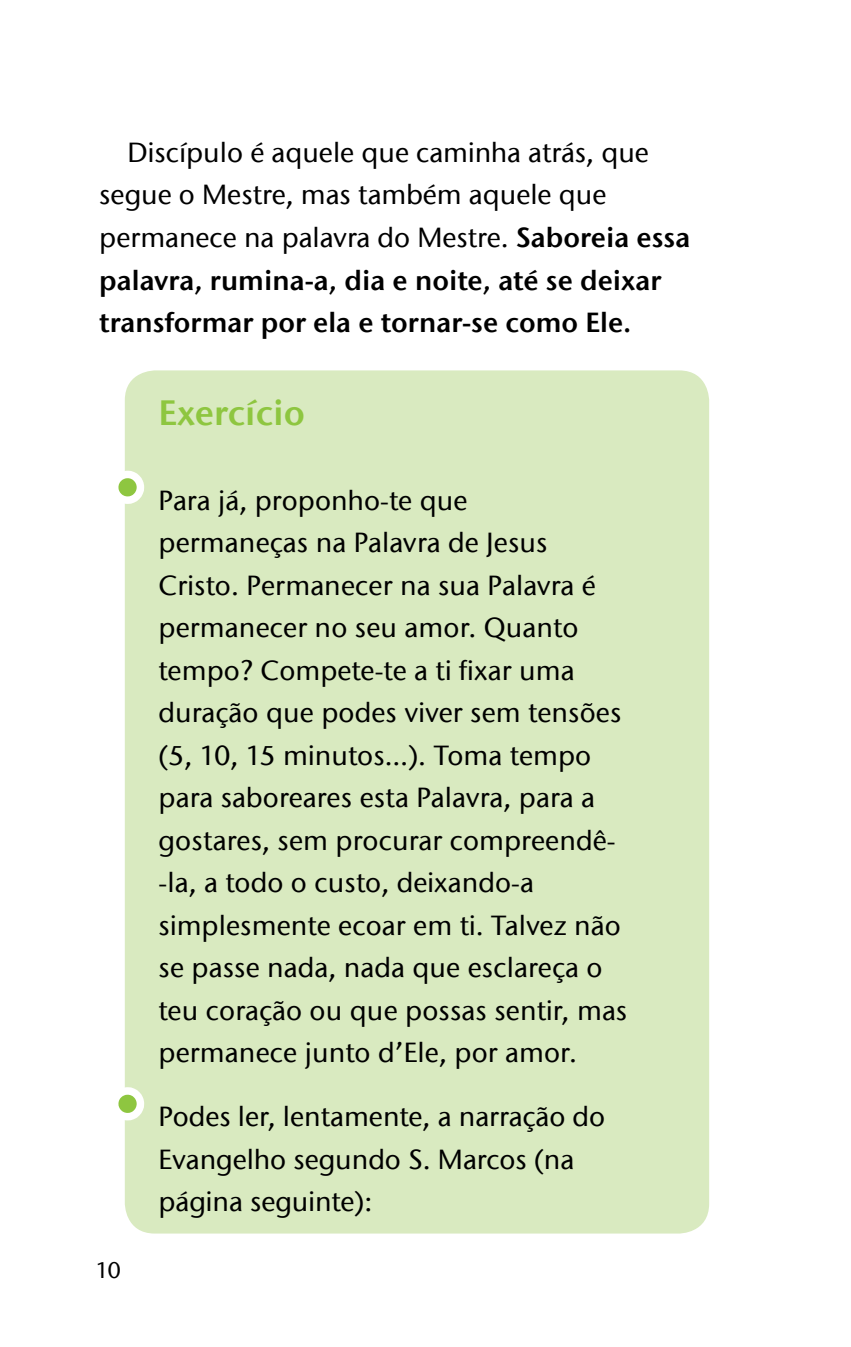
<style>
.page{position:relative;width:851px;height:1347px;background:#fff}
.page>*{position:absolute;margin:0;border:0;box-sizing:border-box;transform-origin:0 0}
.t1{font:35px "ITC Stone Sans Com Semi";color:#8ec640}
.t2{font:500 27.5px/42.5px "ITC Stone Sans Com";letter-spacing:.005em;color:#000}
.t3{font:27.5px/42.5px "ITC Stone Sans Com Semi";color:#000}
.t4{font:500 22.5px "ITC Stone Sans Com";color:#000}
.s1{font-family:"ITC Stone Sans Com Semi";font-weight:400}
.s2{font-size:62.5px;color:#8ec640}
</style>
<div class="page">
<div style="left:125px;top:370px;width:584px;height:863px;background:#d9eac0;border-radius:30px"></div>
<svg style="left:124px;top:458px;width:20px;height:58px"></svg>
<svg style="left:124px;top:1075px;width:20px;height:57px"></svg>
<p class="t2" style="left:99px;top:131px;width:592px;text-indent:28px">Discípulo é aquele que caminha atrás, que segue o Mestre, mas também aquele que permanece na palavra do Mestre. <span class="s1">Saboreia essa</span></p>
<p class="t3" style="left:99px;top:258px;width:563px">palavra, rumina-a, dia e noite, até se deixar transformar por ela e tornar-se como Ele.</p>
<p class="t1" style="left:158px;top:390px;width:148px">Exercício</p>
<p class="t2" style="left:158px;top:479px;width:470px;text-indent:-45px"><span class="s2">•</span> Para já, proponho-te que<br>permaneças na Palavra de Jesus Cristo. Permanecer na sua Palavra é permanecer no seu amor. Quanto tempo? Compete-te a ti fixar uma duração que podes viver sem tensões (5, 10, 15 minutos…). Toma tempo para saboreares esta Palavra, para a gostares, sem procurar compreendê--la, a todo o custo, deixando-a simplesmente ecoar em ti. Talvez não se passe nada, nada que esclareça o teu coração ou que possas sentir, mas permanece junto d’Ele, por amor.</p>
<p class="t2" style="left:158px;top:1095px;width:448px;text-indent:-45px"><span class="s2">•</span> Podes ler, lentamente, a narração do<br>Evangelho segundo S. Marcos (na página seguinte):</p>
<p class="t4" style="left:96px;top:1256px;width:26px">10</p>
</div>
